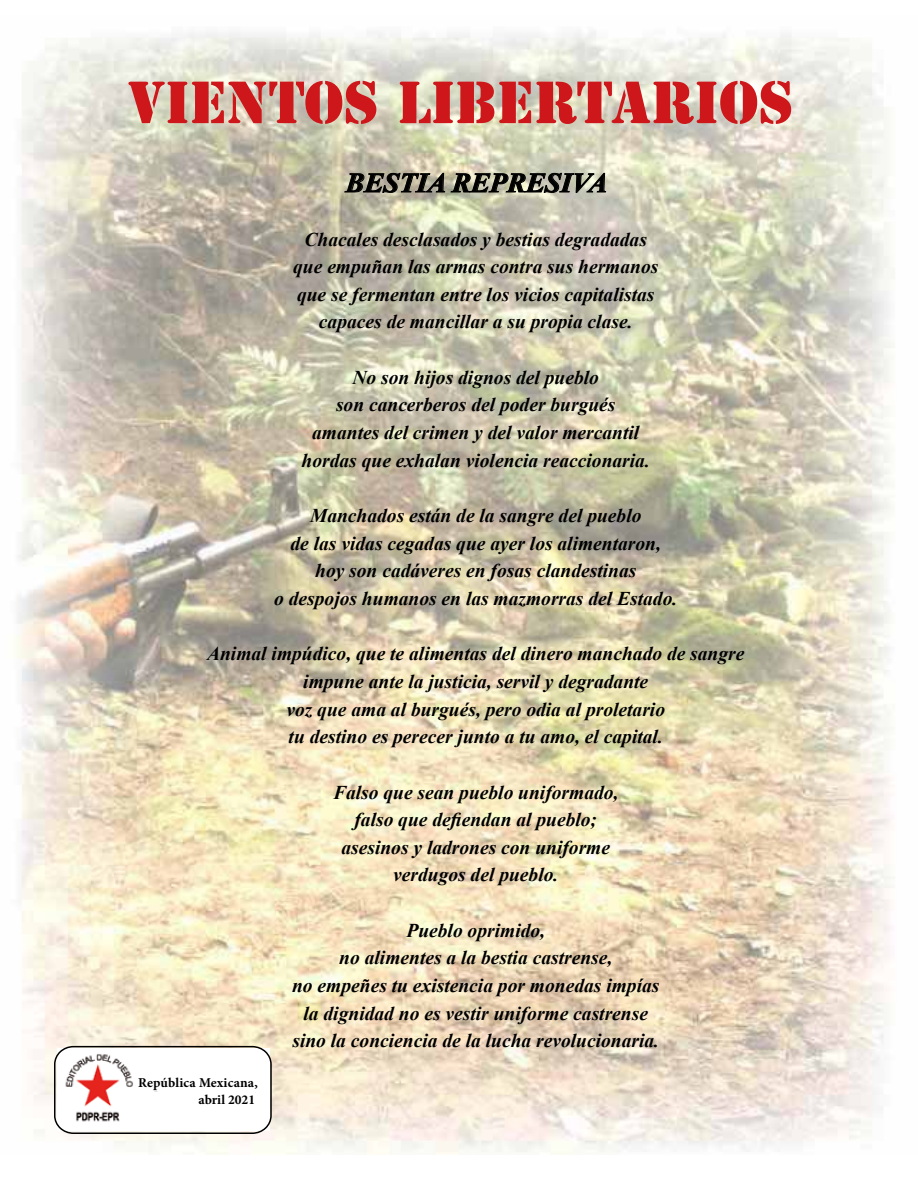
<style>
.page{position:relative;width:918px;height:1188px;background:#fff}
.page>*{position:absolute;margin:0;border:0;box-sizing:border-box;transform-origin:0 0}
.t1{font:55.5px "Stencil Std";color:#cd171a}
.t2{font:italic 700 27.6px "Times New Roman";color:#000}
.t3{font:italic 700 19.5px/27.6px "Times New Roman";color:#000;text-align:center}
.t4{font:700 13.5px "Minion Pro";letter-spacing:.005em;color:#000}
</style>
<div class="page">
<img style="left:16px;top:31px;width:879px;height:1124px">
<svg style="left:54px;top:1046px;width:218px;height:88px"></svg>
<div style="left:184px;top:1090px;width:75px;height:20px;background:#fff;border-radius:10px"></div>
<div style="left:138px;top:1078px;width:123px;height:13px;background:#fff"></div>
<svg style="left:344px;top:173px;width:262px;height:20px"></svg>
<h1 class="t1" style="left:127px;top:67px;width:667px">VIENTOS LIBERTARIOS</h1>
<h2 class="t2" style="left:346px;top:164px;width:263px">BESTIA REPRESIVA</h2>
<p class="t3" style="left:293px;top:225px;width:367px">Chacales desclasados y bestias degradadas que empuñan las armas contra sus hermanos que se fermentan entre los vicios capitalistas capaces de mancillar a su propia clase.</p>
<p class="t3" style="left:302px;top:363px;width:350px">No son hijos dignos del pueblo<br>son cancerberos del poder burgués amantes del crimen y del valor mercantil hordas que exhalan violencia reaccionaria.</p>
<p class="t3" style="left:274px;top:501px;width:405px">Manchados están de la sangre del pueblo<br>de las vidas cegadas que ayer los alimentaron, hoy son cadáveres en fosas clandestinas<br>o despojos humanos en las mazmorras del Estado.</p>
<p class="t3" style="left:207px;top:639px;width:539px">Animal impúdico, que te alimentas del dinero manchado de sangre impune ante la justicia, servil y degradante<br>voz que ama al burgués, pero odia al proletario<br>tu destino es perecer junto a tu amo, el capital.</p>
<p class="t3" style="left:333px;top:778px;width:287px">Falso que sean pueblo uniformado, falso que defiendan al pueblo; asesinos y ladrones con uniforme verdugos del pueblo.</p>
<p class="t3" style="left:292px;top:916px;width:369px">Pueblo oprimido,<br>no alimentes a la bestia castrense,<br>no empeñes tu existencia por monedas impías la dignidad no es vestir uniforme castrense sino la conciencia de la lucha revolucionaria.</p>
<p class="t4" style="left:138px;top:1074px;width:121px">República Mexicana,</p>
<p class="t4" style="left:199px;top:1090px;width:58px">abril 2021</p>
</div>
